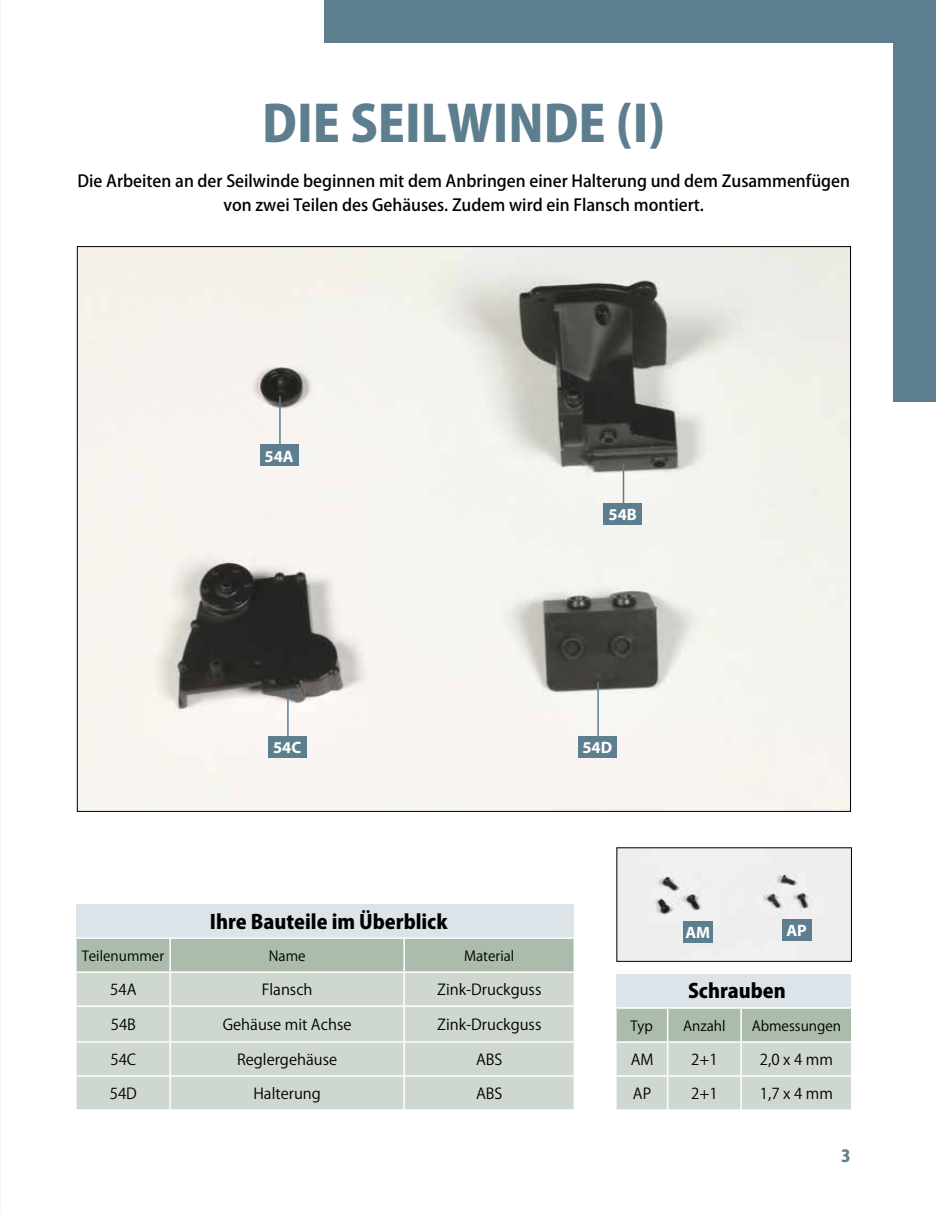
<style>
.page{position:relative;width:936px;height:1212px;background:#fff}
.page>*{position:absolute;margin:0;border:0;box-sizing:border-box;transform-origin:0 0}
.t1{font:800 49.5px "Koz Go Pro";color:#5d7e8e}
.t2{font:800 19.5px "Koz Go Pro";color:#000}
.t3{font:500 16.5px/24px "Koz Go Pro";color:#000;text-align:center}
.t4{font:700 16.5px "Myriad Pro";color:#fff}
.t5{font:800 16.5px "Koz Go Pro";color:#5d7e8e}
.t6{font:15px "Koz Go Pro";color:#000}
.t7{font:13.8px "Koz Go Pro";color:#000}
</style>
<div class="page">
<img style="left:79px;top:248px;width:769px;height:562px">
<div style="left:618px;top:849px;width:231px;height:111px;background:#eee"></div>
<div style="left:616px;top:847px;width:235px;height:115px;border:1px solid #000"></div>
<div style="left:77px;top:904px;width:497px;height:34px;background:#dce4ea"></div>
<div style="left:77px;top:939px;width:496px;height:32px;background:#abbcad"></div>
<div style="left:77px;top:973px;width:496px;height:136px;background:#cfd8d0"></div>
<hr style="left:169px;top:939px;width:2px;height:32px;background:#fff">
<hr style="left:403px;top:939px;width:2px;height:32px;background:#fff">
<hr style="left:169px;top:973px;width:2px;height:32px;background:#fff">
<hr style="left:403px;top:973px;width:2px;height:32px;background:#fff">
<hr style="left:77px;top:1005px;width:93px;height:2px;background:#fff">
<hr style="left:170px;top:1005px;width:234px;height:2px;background:#fff">
<hr style="left:169px;top:1007px;width:2px;height:34px;background:#fff">
<hr style="left:404px;top:1005px;width:171px;height:2px;background:#fff">
<hr style="left:403px;top:1007px;width:2px;height:34px;background:#fff">
<hr style="left:77px;top:1041px;width:93px;height:2px;background:#fff">
<hr style="left:170px;top:1041px;width:234px;height:2px;background:#fff">
<hr style="left:169px;top:1043px;width:2px;height:32px;background:#fff">
<hr style="left:404px;top:1041px;width:171px;height:2px;background:#fff">
<hr style="left:403px;top:1043px;width:2px;height:32px;background:#fff">
<hr style="left:77px;top:1075px;width:93px;height:2px;background:#fff">
<hr style="left:170px;top:1075px;width:234px;height:2px;background:#fff">
<hr style="left:169px;top:1077px;width:2px;height:32px;background:#fff">
<hr style="left:404px;top:1075px;width:171px;height:2px;background:#fff">
<hr style="left:403px;top:1077px;width:2px;height:32px;background:#fff">
<hr style="left:77px;top:937px;width:93px;height:2px;background:#fff">
<hr style="left:170px;top:937px;width:234px;height:2px;background:#fff">
<hr style="left:404px;top:937px;width:171px;height:2px;background:#fff">
<div style="left:616px;top:974px;width:235px;height:34px;background:#dce4ea"></div>
<svg style="left:616px;top:1009px;width:234px;height:100px;background:#c3cfc4"></svg>
<hr style="left:666px;top:1009px;width:2px;height:32px;background:#fff">
<hr style="left:740px;top:1009px;width:1px;height:32px;background:#fff">
<hr style="left:616px;top:1041px;width:51px;height:2px;background:#fff">
<hr style="left:667px;top:1041px;width:74px;height:2px;background:#fff">
<hr style="left:666px;top:1043px;width:2px;height:32px;background:#fff">
<hr style="left:741px;top:1041px;width:111px;height:2px;background:#fff">
<hr style="left:740px;top:1043px;width:1px;height:32px;background:#fff">
<hr style="left:616px;top:1075px;width:51px;height:2px;background:#fff">
<hr style="left:667px;top:1075px;width:74px;height:2px;background:#fff">
<hr style="left:666px;top:1077px;width:2px;height:32px;background:#fff">
<hr style="left:741px;top:1075px;width:111px;height:2px;background:#fff">
<hr style="left:740px;top:1077px;width:1px;height:32px;background:#fff">
<hr style="left:850px;top:974px;width:2px;height:33px;background:#fff">
<hr style="left:616px;top:1007px;width:51px;height:2px;background:#fff">
<hr style="left:667px;top:1007px;width:74px;height:2px;background:#fff">
<hr style="left:741px;top:1007px;width:111px;height:2px;background:#fff">
<hr style="left:279px;top:396px;width:2px;height:49px;background:#5d7e8e">
<div style="left:260px;top:445px;width:38px;height:21px;background:#5d7e8e"></div>
<div style="left:682px;top:921px;width:30px;height:21px;background:#5d7e8e"></div>
<hr style="left:622px;top:464px;width:2px;height:40px;background:#5d7e8e">
<div style="left:603px;top:503px;width:39px;height:22px;background:#5d7e8e"></div>
<div style="left:781px;top:919px;width:30px;height:21px;background:#5d7e8e"></div>
<hr style="left:287px;top:692px;width:2px;height:45px;background:#5d7e8e">
<div style="left:268px;top:736px;width:38px;height:22px;background:#5d7e8e"></div>
<hr style="left:597px;top:682px;width:1px;height:55px;background:#5d7e8e">
<div style="left:578px;top:736px;width:38px;height:22px;background:#5d7e8e"></div>
<hr style="left:0;top:161px;width:1px;height:1051px;background:#f3f5f3">
<div style="left:893px;top:0;width:42px;height:401px;background:#5d7e8e"></div>
<div style="left:325px;top:0;width:610px;height:43px;background:#5d7e8e"></div>
<h1 class="t1" style="left:262px;top:91px;width:404px">DIE SEILWINDE (I)</h1>
<p class="t3" style="left:77px;top:170px;width:774px">Die Arbeiten an der Seilwinde beginnen mit dem Anbringen einer Halterung und dem Zusammenfügen von zwei Teilen des Gehäuses. Zudem wird ein Flansch montiert.</p>
<p class="t4" style="left:264px;top:445px;width:31px">54A</p>
<p class="t4" style="left:608px;top:504px;width:30px">54B</p>
<p class="t4" style="left:273px;top:737px;width:30px">54C</p>
<p class="t4" style="left:582px;top:737px;width:31px">54D</p>
<p class="t2" style="left:210px;top:909px;width:239px">Ihre Bauteile im Überblick</p>
<p class="t7" style="left:82px;top:947px;width:84px">Teilenummer</p>
<p class="t7" style="left:269px;top:947px;width:38px">Name</p>
<p class="t7" style="left:464px;top:947px;width:52px">Material</p>
<p class="t6" style="left:110px;top:980px;width:28px">54A</p>
<p class="t6" style="left:262px;top:980px;width:52px">Flansch</p>
<p class="t6" style="left:437px;top:980px;width:106px">Zink-Druckguss</p>
<p class="t6" style="left:111px;top:1015px;width:27px">54B</p>
<p class="t6" style="left:223px;top:1015px;width:130px">Gehäuse mit Achse</p>
<p class="t6" style="left:437px;top:1015px;width:106px">Zink-Druckguss</p>
<p class="t6" style="left:110px;top:1050px;width:27px">54C</p>
<p class="t6" style="left:237px;top:1050px;width:101px">Reglergehäuse</p>
<p class="t6" style="left:476px;top:1050px;width:28px">ABS</p>
<p class="t6" style="left:110px;top:1084px;width:29px">54D</p>
<p class="t6" style="left:253px;top:1084px;width:69px">Halterung</p>
<p class="t6" style="left:476px;top:1084px;width:28px">ABS</p>
<p class="t4" style="left:685px;top:921px;width:26px">AM</p>
<p class="t4" style="left:786px;top:920px;width:22px">AP</p>
<p class="t2" style="left:688px;top:978px;width:99px">Schrauben</p>
<p class="t7" style="left:630px;top:1016px;width:24px">Typ</p>
<p class="t7" style="left:683px;top:1016px;width:44px">Anzahl</p>
<p class="t7" style="left:751px;top:1016px;width:91px">Abmessungen</p>
<p class="t6" style="left:630px;top:1050px;width:24px">AM</p>
<p class="t6" style="left:691px;top:1050px;width:28px">2+1</p>
<p class="t6" style="left:759px;top:1050px;width:75px">2,0 x 4 mm</p>
<p class="t6" style="left:633px;top:1084px;width:20px">AP</p>
<p class="t6" style="left:691px;top:1084px;width:28px">2+1</p>
<p class="t6" style="left:759px;top:1084px;width:75px">1,7 x 4 mm</p>
<p class="t5" style="left:841px;top:1145px;width:11px">3</p>
</div>
